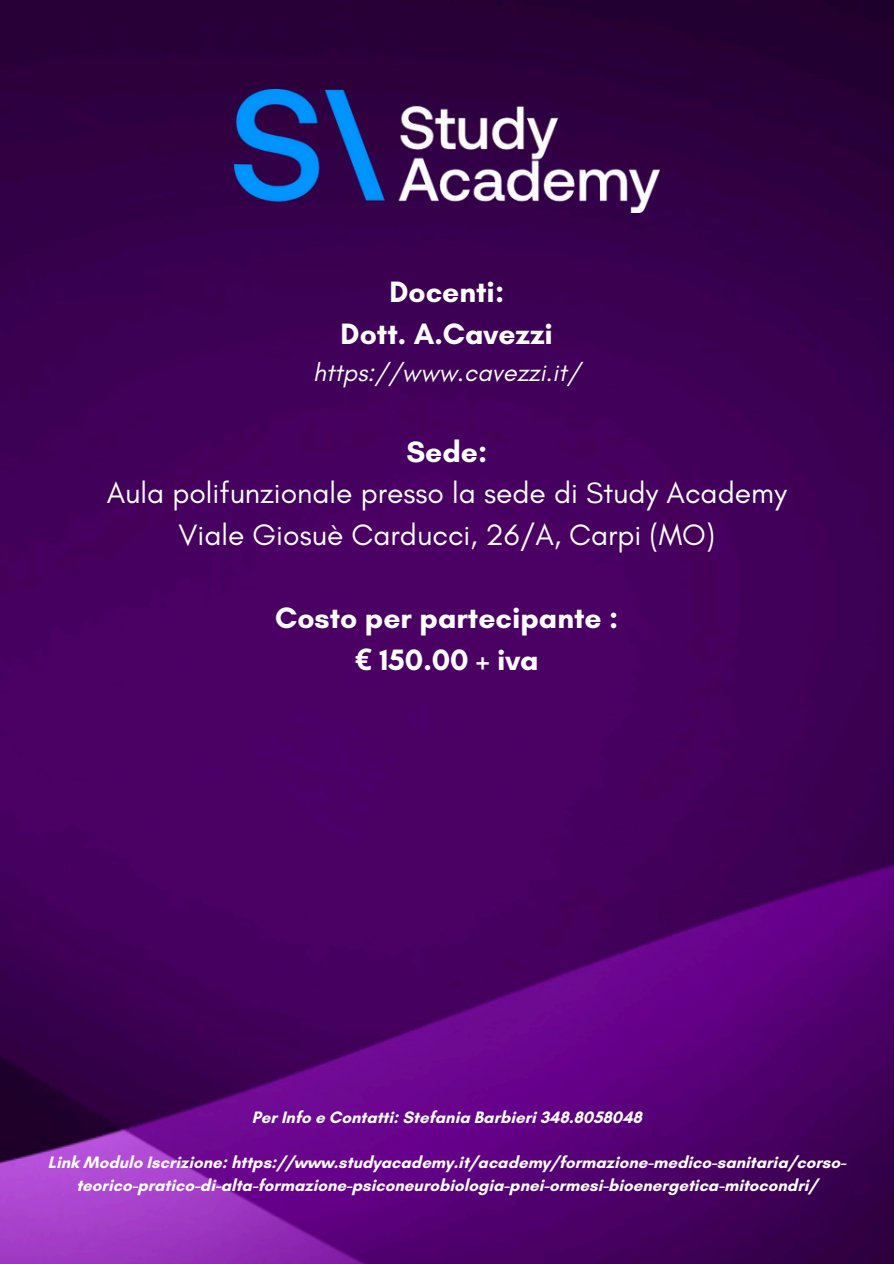
<style>
.page{position:relative;width:894px;height:1264px;background:#fff}
.page>*{position:absolute;margin:0;border:0;box-sizing:border-box;transform-origin:0 0}
.t1{font:30px/41.7px "Glacial Indifference";color:#fff;text-align:center}
.t2{font:700 30px/41.7px "Glacial Indifference";color:#fff;text-align:center}
.t3{font:italic 25.5px "Glacial Indifference";color:#fff}
.t4{font:700 16.8px/22.5px "Glacial Indifference";color:#fff;text-align:center}
.s1{font-weight:700}
.s2{font-family:"Noto Sans"}
</style>
<div class="page">
<img style="left:0;top:0;width:893px;height:1263px">
<img style="left:235px;top:89px;width:424px;height:123px">
<p class="t2" style="left:340px;top:270px;width:214px">Docenti:<br>Dott. A.Cavezzi</p>
<p class="t3" style="left:313px;top:356px;width:269px">https://www.cavezzi.it/</p>
<h3 class="t1" style="left:107px;top:430px;width:681px"><span class="s1">Sede:<br></span>Aula polifunzionale presso la sede di Study Academy<br>Viale Giosuè Carducci, 26/A, Carpi (MO)</h3>
<h2 class="t2" style="left:275px;top:597px;width:345px">Costo per partecipante : <span class="s2">€</span> 150.00 + iva</h2>
<p class="t4" style="left:252px;top:1106px;width:391px">Per Info e Contatti: Stefania Barbieri 348.8058048</p>
<p class="t4" style="left:48px;top:1151px;width:800px">Link Modulo Iscrizione: https://www.studyacademy.it/academy/formazione-medico-sanitaria/corso&shy;teorico-pratico-di-alta-formazione-psiconeurobiologia-pnei-ormesi-bioenergetica-mitocondri/</p>
</div>
